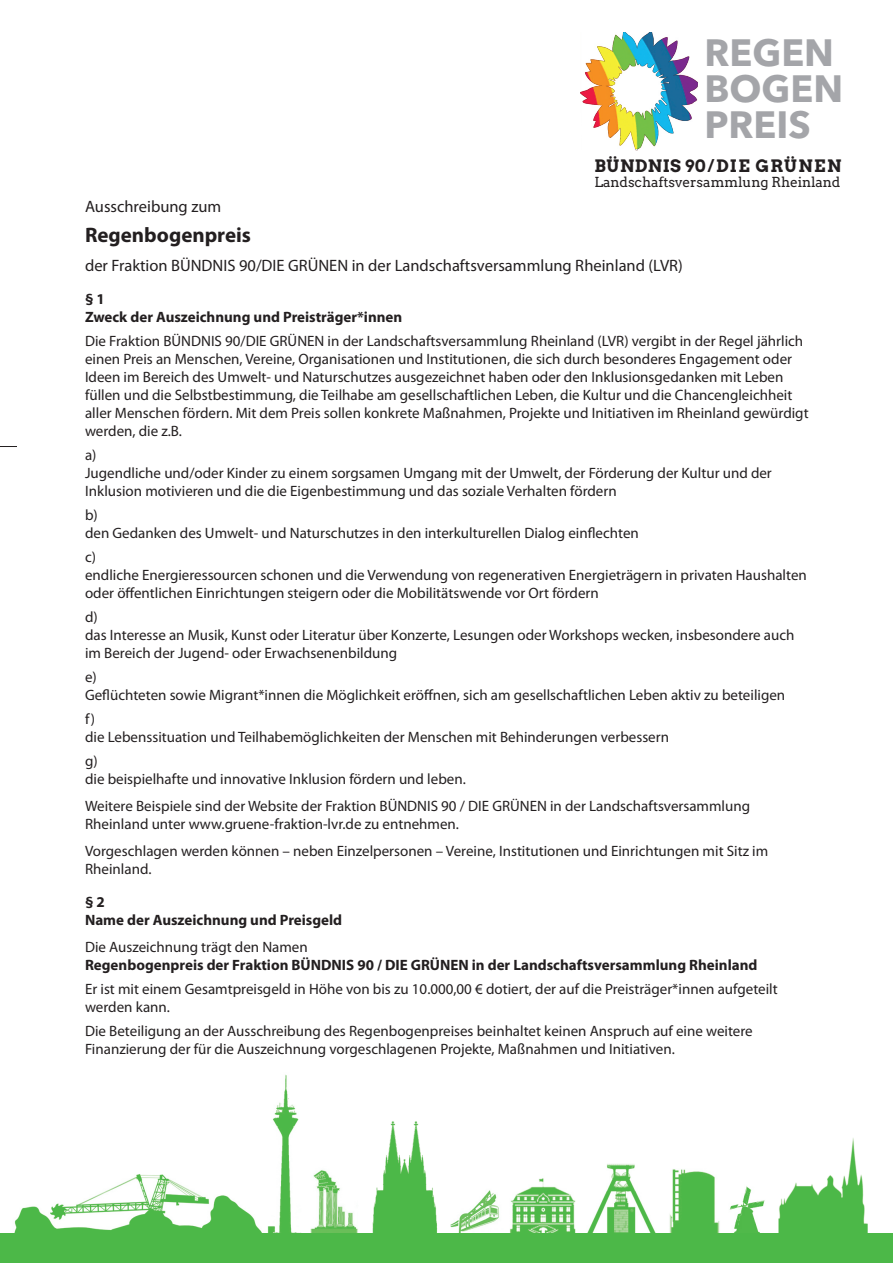
<style>
.page{position:relative;width:893px;height:1263px;background:#fff}
.page>*{position:absolute;margin:0;border:0;box-sizing:border-box;transform-origin:0 0}
.t1{font:700 37.65px/35.8px "Avenir Next";color:#a4a5a9}
.t2{font:700 21px "Myriad Pro";color:#231f20}
.t3{font:16.65px "Arvo Gr 00 F Cn";letter-spacing:.05em;color:#231f20}
.t4{font:16.5px "Myriad Pro";color:#231f20}
.t5{font:15px/18px "Myriad Pro";color:#231f20}
.t6{font:700 15px/18px "Myriad Pro";color:#231f20}
.t7{font:13.8px "Arvo";letter-spacing:-.005em;color:#231f20}
</style>
<div class="page">
<img style="left:580px;top:32px;width:118px;height:118px">
<img style="left:14px;top:1074px;width:854px;height:159px">
<div style="left:0;top:1233px;width:893px;height:30px;background:#4cb848"></div>
<svg style="left:0;top:446px;width:17px;height:1px"></svg>
<h1 class="t1" style="left:704px;top:34px;width:140px">REGEN<br>BOGEN<br>PREIS</h1>
<p class="t3" style="left:594px;top:156px;width:248px">BÜNDNIS 90/DIE GRÜNEN</p>
<p class="t7" style="left:594px;top:174px;width:247px">Landschaftsversammlung Rheinland</p>
<p class="t4" style="left:85px;top:201px;width:138px">Ausschreibung zum</p>
<h2 class="t2" style="left:85px;top:227px;width:168px">Regenbogenpreis</h2>
<p class="t4" style="left:85px;top:259px;width:599px">der Fraktion BÜNDNIS 90/DIE GRÜNEN in der Landschaftsversammlung Rheinland (LVR)</p>
<p class="t6" style="left:85px;top:291px;width:319px">§1<br>Zweck der Auszeichnung und Preisträger*innen</p>
<p class="t5" style="left:85px;top:333px;width:725px">Die Fraktion BÜNDNIS 90/DIE GRÜNEN in der Landschaftsversammlung Rheinland (LVR) vergibt in der Regel jährlich einen Preis an Menschen, Vereine, Organisationen und Institutionen, die sich durch besonderes Engagement oder Ideen im Bereich des Umwelt- und Naturschutzes ausgezeichnet haben oder den Inklusionsgedanken mit Leben füllen und die Selbstbestimmung, die Teilhabe am gesellschaftlichen Leben, die Kultur und die Chancengleichheit aller Menschen fördern. Mit dem Preis sollen konkrete Maßnahmen, Projekte und Initiativen im Rheinland gewürdigt werden, die z.B.</p>
<p class="t5" style="left:85px;top:447px;width:688px">a)<br>Jugendliche und/oder Kinder zu einem sorgsamen Umgang mit der Umwelt, der Förderung der Kultur und der<br>Inklusion motivieren und die die Eigenbestimmung und das soziale Verhalten fördern</p>
<p class="t5" style="left:85px;top:507px;width:555px">b)<br>den Gedanken des Umwelt- und Naturschutzes in den interkulturellen Dialog einflechten</p>
<p class="t5" style="left:85px;top:549px;width:723px">c)<br>endliche Energieressourcen schonen und die Verwendung von regenerativen Energieträgern in privaten Haushalten oder öffentlichen Einrichtungen steigern oder die Mobilitätswende vor Ort fördern</p>
<p class="t5" style="left:85px;top:609px;width:711px">d)<br>das Interesse an Musik, Kunst oder Literatur über Konzerte, Lesungen oder Workshops wecken, insbesondere auch im Bereich der Jugend- oder Erwachsenenbildung</p>
<p class="t5" style="left:85px;top:669px;width:702px">e)<br>Geflüchteten sowie Migrant*innen die Möglichkeit eröffnen, sich am gesellschaftlichen Leben aktiv zu beteiligen</p>
<p class="t5" style="left:85px;top:711px;width:586px">f)<br>die Lebenssituation und Teilhabemöglichkeiten der Menschen mit Behinderungen verbessern</p>
<p class="t5" style="left:85px;top:753px;width:382px">g)<br>die beispielhafte und innovative Inklusion fördern und leben.</p>
<p class="t5" style="left:85px;top:798px;width:667px">Weitere Beispiele sind der Website der Fraktion BÜNDNIS 90 / DIE GRÜNEN in der Landschaftsversammlung<br>Rheinland unter www.gruene-fraktion-lvr.de zu entnehmen.</p>
<p class="t5" style="left:85px;top:843px;width:685px">Vorgeschlagen werden können – neben Einzelpersonen – Vereine, Institutionen und Einrichtungen mit Sitz im<br>Rheinland.</p>
<p class="t6" style="left:85px;top:894px;width:259px">§2<br>Name der Auszeichnung und Preisgeld</p>
<p class="t5" style="left:85px;top:939px;width:224px">Die Auszeichnung trägt den Namen</p>
<p class="t6" style="left:85px;top:957px;width:674px">Regenbogenpreis der Fraktion BÜNDNIS 90 / DIE GRÜNEN in der Landschaftsversammlung Rheinland</p>
<p class="t5" style="left:85px;top:981px;width:694px">Er ist mit einem Gesamtpreisgeld in Höhe von bis zu 10.000,00 € dotiert, der auf die Preisträger*innen aufgeteilt werden kann.</p>
<p class="t5" style="left:85px;top:1023px;width:669px">Die Beteiligung an der Ausschreibung des Regenbogenpreises beinhaltet keinen Anspruch auf eine weitere<br>Finanzierung der für die Auszeichnung vorgeschlagenen Projekte, Maßnahmen und Initiativen.</p>
</div>
